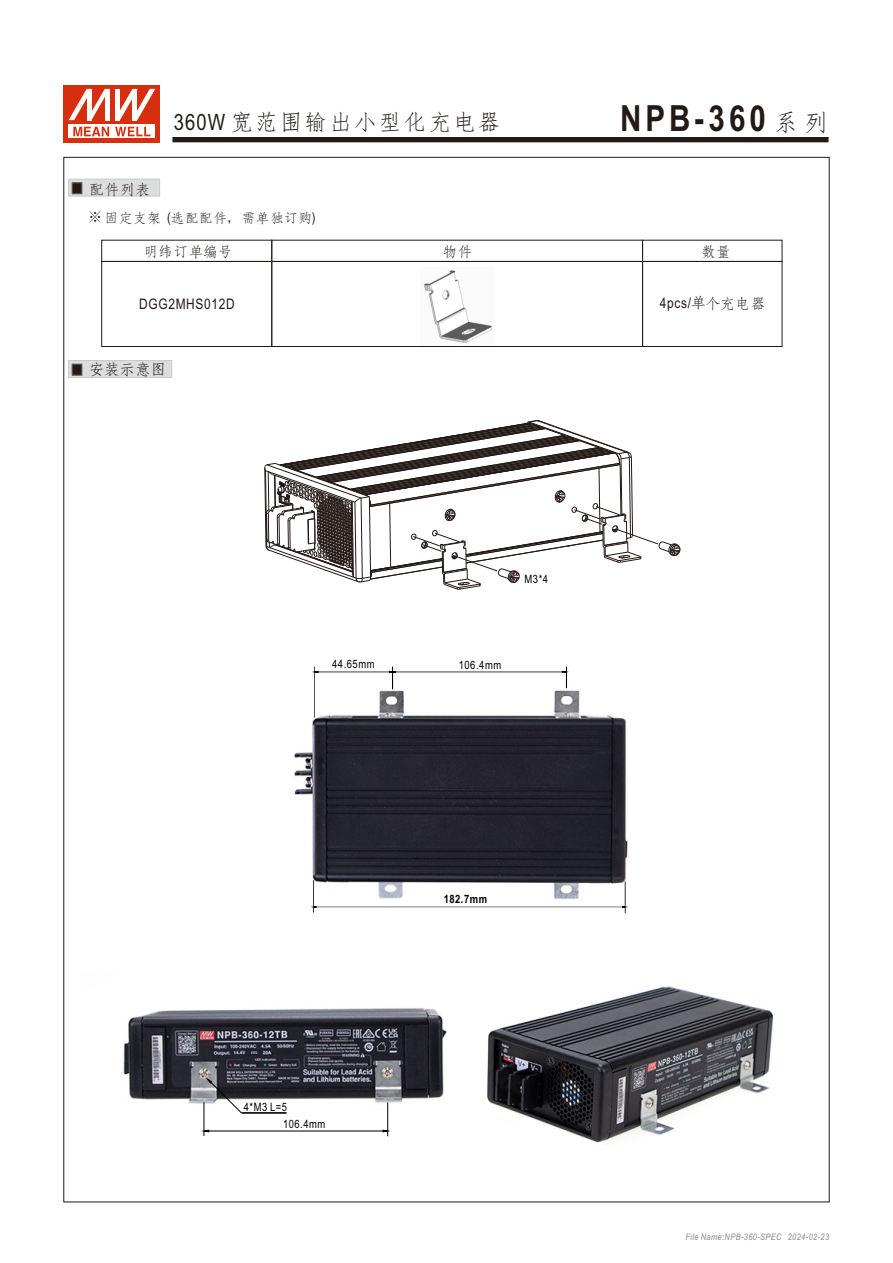
<style>
.page{position:relative;width:893px;height:1263px;background:#fff}
.page>*{position:absolute;margin:0;border:0;box-sizing:border-box;transform-origin:0 0}
.t1{font:700 36px "Arial Narrow";letter-spacing:.115em;color:#231916}
.t2{font:22.5px "Fang Song";letter-spacing:.1em;color:#231916}
.t3{font:15px "Adobe Fangsong Std";color:#231916}
.t4{font:15px "ST Fangsong";color:#231916}
.t5{font:14.55px "Arial Narrow";letter-spacing:.045em;color:#231916}
.t6{font:14.55px "ST Fangsong";letter-spacing:.05em;color:#231916}
.t7{font:13.5px "ST Fangsong";letter-spacing:.05em;color:#231916}
.t8{font:11.55px/17px "Arial Narrow";letter-spacing:.045em;color:#000}
.t9{font:700 11.55px "Arial Narrow";letter-spacing:.045em;color:#000}
.t10{font:italic 9px "Arial Narrow";letter-spacing:.045em;color:#898989}
.s1{font-family:"Arial Narrow"}
.s2{font-family:"Fang Song";font-weight:400;font-size:24px}
.s3{font-family:"Inn Ming";font-weight:500}
.s4{font-family:"Adobe Fangsong Std"}
.s5{font-family:"ST Fangsong"}
</style>
<div class="page">
<svg style="left:172px;top:137px;width:657px;height:6px;background:#3b322f"></svg>
<div style="left:64px;top:85px;width:96px;height:58px;background:#d62e0f"></div>
<svg style="left:69px;top:125px;width:86px;height:13px"></svg>
<svg style="left:115px;top:127px;width:35px;height:9px"></svg>
<svg style="left:73px;top:127px;width:36px;height:9px"></svg>
<svg style="left:69px;top:89px;width:86px;height:31px"></svg>
<svg style="left:68px;top:179px;width:92px;height:17px;background:#cccdcd"></svg>
<div style="left:272px;top:261px;width:371px;height:86px;border:1px solid #231916"></div>
<div style="left:642px;top:261px;width:140px;height:86px;border:1px solid #231916"></div>
<div style="left:102px;top:261px;width:170px;height:86px;border:1px solid #231916"></div>
<img style="left:423px;top:270px;width:70px;height:73px">
<svg style="left:68px;top:360px;width:104px;height:18px;background:#cecece"></svg>
<img style="left:487px;top:986px;width:287px;height:157px">
<img style="left:123px;top:1008px;width:324px;height:129px">
<svg style="left:207px;top:1078px;width:35px;height:35px"></svg>
<hr style="left:387px;top:1102px;width:1px;height:34px;background:#000">
<hr style="left:208px;top:1131px;width:176px;height:1px;background:#000">
<hr style="left:204px;top:1102px;width:1px;height:34px;background:#000">
<hr style="left:242px;top:1113px;width:45px;height:1px;background:#000">
<img style="left:294px;top:666px;width:335px;height:248px">
<hr style="left:314px;top:666px;width:1px;height:52px;background:#000">
<hr style="left:316px;top:672px;width:250px;height:1px;background:#000">
<hr style="left:315px;top:907px;width:308px;height:1px;background:#000">
<hr style="left:313px;top:880px;width:1px;height:32px;background:#000">
<hr style="left:625px;top:881px;width:1px;height:32px;background:#000">
<svg style="left:562px;top:667px;width:5px;height:21px"></svg>
<svg style="left:389px;top:667px;width:7px;height:22px"></svg>
<svg style="left:264px;top:420px;width:417px;height:170px"></svg>
<h2 class="t2" style="left:174px;top:111px;width:328px"><span class="s1">360W</span> 宽范围输出小型化充电器</h2>
<h1 class="t1" style="left:620px;top:105px;width:210px">NPB-360 <span class="s2">系列</span></h1>
<p class="t4" style="left:89px;top:181px;width:63px">配件列表</p>
<p class="t7" style="left:88px;top:211px;width:229px"><span class="s3">※</span> 固定支架 <span class="s1">(</span>选配配件<span class="s4">，</span>需单独订购<span class="s1">)</span></p>
<p class="t6" style="left:144px;top:244px;width:90px">明纬订单编号</p>
<p class="t5" style="left:139px;top:298px;width:97px">DGG2MHS012D</p>
<p class="t3" style="left:89px;top:362px;width:78px">安装⽰意图</p>
<p class="t6" style="left:443px;top:244px;width:31px">物件</p>
<p class="t6" style="left:701px;top:244px;width:31px">数量</p>
<p class="t5" style="left:660px;top:297px;width:107px">4pcs/<span class="s4">单</span><span class="s5">个充电器</span></p>
<p class="t8" style="left:525px;top:571px;width:25px">M3*4</p>
<p class="t8" style="left:332px;top:657px;width:44px">44.65mm</p>
<p class="t8" style="left:459px;top:657px;width:44px">106.4mm</p>
<p class="t9" style="left:444px;top:895px;width:45px">182.7mm</p>
<p class="t8" style="left:283px;top:1099px;width:44px;text-indent:-39px">4*M3 L=5<br>106.4mm</p>
<p class="t10" style="left:686px;top:1234px;width:145px">File Name:NPB-360-SPEC 2024-02-23</p>
</div>
